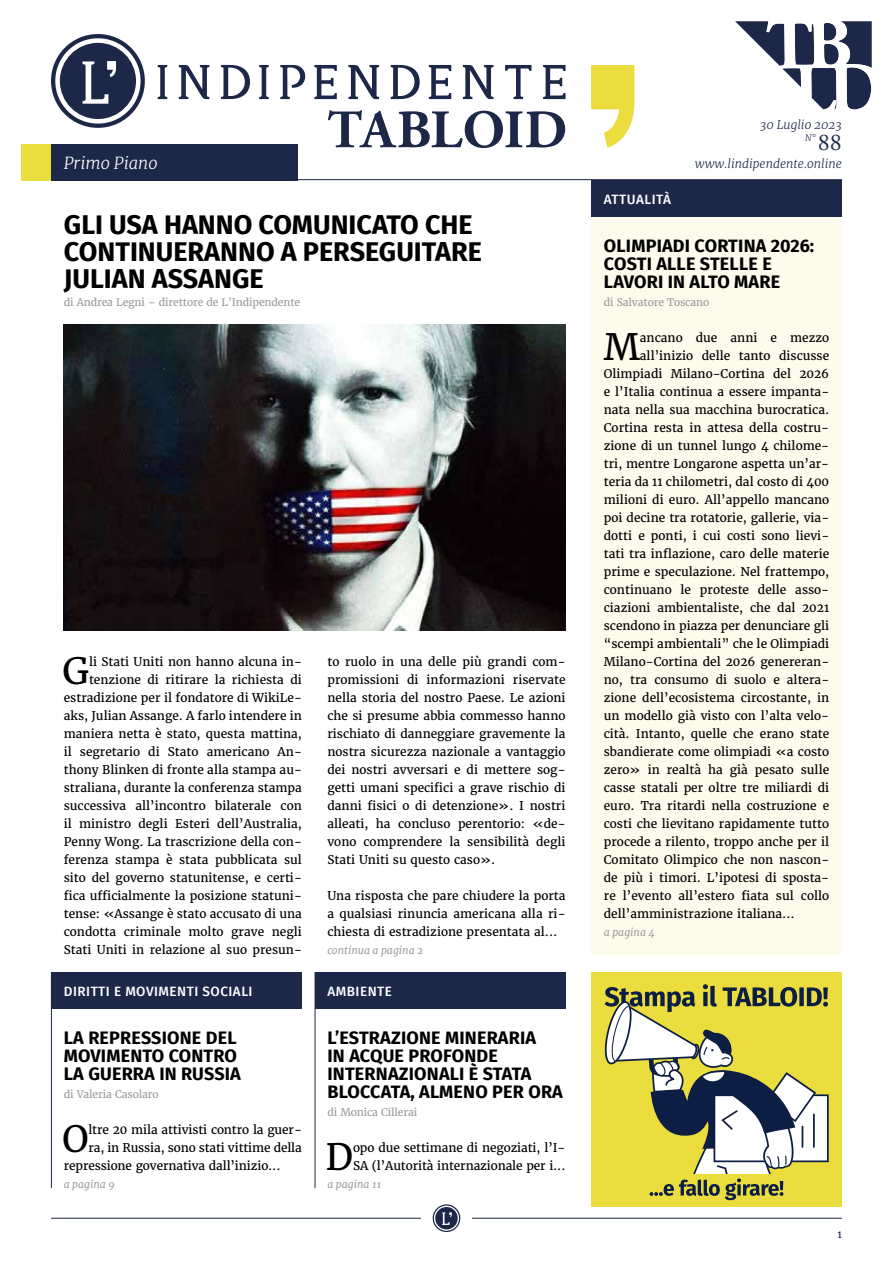
<style>
.page{position:relative;width:893px;height:1263px;background:#fff}
.page>*{position:absolute;margin:0;border:0;box-sizing:border-box;transform-origin:0 0}
.t1{font:700 54px "Adobe Garamond Pro";color:#1d2849}
.t2{font:36.15px "Merriweather";color:#000}
.t3{font:700 27px/27px "Fira Sans";color:#000}
.t4{font:24px "Adobe Garamond Pro";color:#1d2849}
.t5{font:700 18px/18px "Fira Sans";letter-spacing:.01em;color:#000}
.t6{font:italic 300 16.5px "Merriweather";color:#fff}
.t7{font:500 13.5px "Fira Sans";letter-spacing:.035em;color:#fff}
.t8{font:12px/18px "Merriweather";color:#000;text-align:justify}
.t9{font:italic 300 12px "Merriweather";color:#1d2849}
.t10{font:10.5px "Merriweather";letter-spacing:-.015em;color:#9d9d9c}
.t11{font:italic 10.5px "Merriweather";color:#9d9d9c}
.t12{font:10.5px "Merriweather";color:#1d2849}
.t13{font:italic 300 9px "Merriweather";color:#1d2849}
</style>
<div class="page">
<svg style="left:429px;top:65px;width:22px;height:34px"></svg>
<svg style="left:543px;top:65px;width:23px;height:34px"></svg>
<svg style="left:158px;top:65px;width:9px;height:34px"></svg>
<svg style="left:259px;top:65px;width:10px;height:34px"></svg>
<svg style="left:280px;top:65px;width:57px;height:34px"></svg>
<svg style="left:505px;top:65px;width:26px;height:34px"></svg>
<svg style="left:221px;top:65px;width:29px;height:34px"></svg>
<svg style="left:391px;top:65px;width:29px;height:34px"></svg>
<svg style="left:463px;top:65px;width:30px;height:34px"></svg>
<svg style="left:51px;top:34px;width:94px;height:94px"></svg>
<svg style="left:348px;top:65px;width:31px;height:34px"></svg>
<svg style="left:179px;top:65px;width:30px;height:34px"></svg>
<svg style="left:591px;top:65px;width:43px;height:83px"></svg>
<svg style="left:735px;top:21px;width:137px;height:89px"></svg>
<hr style="left:51px;top:179px;width:791px;height:1px;background:#1d2849">
<hr style="left:51px;top:1218px;width:370px;height:1px;background:#1d2849">
<hr style="left:472px;top:1218px;width:370px;height:1px;background:#1d2849">
<svg style="left:433px;top:1204px;width:27px;height:28px"></svg>
<div style="left:591px;top:180px;width:251px;height:774px;background:#fdfbec"></div>
<div style="left:51px;top:144px;width:247px;height:36px;background:#1d2849"></div>
<div style="left:21px;top:144px;width:30px;height:36px;background:#ebdd3e"></div>
<div style="left:591px;top:972px;width:251px;height:234px;background:#ebdd3e"></div>
<svg style="left:604px;top:984px;width:224px;height:216px"></svg>
<div style="left:591px;top:180px;width:251px;height:36px;background:#1d2849"></div>
<div style="left:315px;top:972px;width:250px;height:36px;background:#1d2849"></div>
<hr style="left:315px;top:972px;width:1px;height:216px;background:#1d2849">
<div style="left:51px;top:972px;width:251px;height:36px;background:#1d2849"></div>
<hr style="left:51px;top:972px;width:1px;height:216px;background:#1d2849">
<img style="left:64px;top:324px;width:502px;height:306px">
<h3 class="t6" style="left:64px;top:152px;width:95px">Primo Piano</h3>
<h1 class="t1" style="left:327px;top:99px;width:241px">TABLOID</h1>
<h3 class="t3" style="left:64px;top:209px;width:419px">GLI USA HANNO COMUNICATO CHE<br>CONTINUERANNO A PERSEGUITARE<br>JULIAN ASSANGE</h3>
<p class="t10" style="left:64px;top:296px;width:238px">di Andrea Legni – direttore de L’Indipendente</p>
<p class="t8" style="left:64px;top:653px;width:240px;text-align:right">li Stati Uniti non hanno alcuna in&shy;tenzione di ritirare la richiesta di estradizione per il fondatore di WikiLe&shy;aks, Julian Assange. A farlo intendere in maniera netta è stato, questa mattina, il segretario di Stato americano An&shy;thony Blinken di fronte alla stampa au&shy;straliana, durante la conferenza stampa successiva all’incontro bilaterale con il ministro degli Esteri dell’Australia, Penny Wong. La trascrizione della con&shy;ferenza stampa è stata pubblicata sul sito del governo statunitense, e certi&shy;fica ufficialmente la posizione statuni&shy;tense: «Assange è stato accusato di una condotta criminale molto grave negli Stati Uniti in relazione al suo presun-</p>
<p class="t8" style="left:327px;top:653px;width:240px">to ruolo in una delle più grandi com&shy;promissioni di informazioni riservate nella storia del nostro Paese. Le azioni che si presume abbia commesso hanno rischiato di danneggiare gravemente la nostra sicurezza nazionale a vantaggio dei nostri avversari e di mettere sog&shy;getti umani specifici a grave rischio di danni fisici o di detenzione». I nostri alleati, ha concluso perentorio: «de&shy;vono comprendere la sensibilità degli Stati Uniti su questo caso».</p>
<h2 class="t2" style="left:62px;top:648px;width:28px">G</h2>
<p class="t8" style="left:327px;top:887px;width:240px">Una risposta che pare chiudere la porta a qualsiasi rinuncia americana alla ri&shy;chiesta di estradizione presentata al...</p>
<p class="t11" style="left:327px;top:944px;width:97px">continua a pagina 2</p>
<p class="t7" style="left:327px;top:981px;width:66px">AMBIENTE</p>
<h3 class="t5" style="left:327px;top:1027px;width:237px">L’ESTRAZIONE MINERARIA<br>IN ACQUE PROFONDE<br>INTERNAZIONALI È STATA<br>BLOCCATA, ALMENO PER ORA</h3>
<p class="t10" style="left:327px;top:1106px;width:91px">di Monica Cillerai</p>
<h2 class="t2" style="left:326px;top:1134px;width:29px">D</h2>
<p class="t8" style="left:353px;top:1139px;width:214px">opo due settimane di negoziati, l’I-<br>SA (l’Autorità internazionale per i...</p>
<p class="t11" style="left:327px;top:1178px;width:56px">a pagina 11</p>
<p class="t7" style="left:64px;top:981px;width:190px">DIRITTI E MOVIMENTI SOCIALI</p>
<h3 class="t5" style="left:64px;top:1027px;width:179px">LA REPRESSIONE DEL<br>MOVIMENTO CONTRO<br>LA GUERRA IN RUSSIA</h3>
<p class="t10" style="left:64px;top:1088px;width:96px">di Valeria Casolaro</p>
<h2 class="t2" style="left:63px;top:1116px;width:28px">O</h2>
<p class="t8" style="left:88px;top:1121px;width:215px">ltre 20 mila attivisti contro la guer-</p>
<p class="t8" style="left:88px;top:1139px;width:215px">ra, in Russia, sono stati vittime della</p>
<p class="t8" style="left:64px;top:1157px;width:218px">repressione governativa dall’inizio...</p>
<p class="t11" style="left:64px;top:1178px;width:53px">a pagina 9</p>
<p class="t9" style="left:760px;top:118px;width:83px">30 Luglio 2023</p>
<p class="t13" style="left:805px;top:132px;width:12px">N°</p>
<h3 class="t4" style="left:818px;top:128px;width:25px">88</h3>
<p class="t7" style="left:604px;top:189px;width:68px">ATTUALITÀ</p>
<p class="t9" style="left:695px;top:156px;width:149px">www.lindipendente.online</p>
<h3 class="t5" style="left:604px;top:235px;width:212px">OLIMPIADI CORTINA 2026:<br>COSTI ALLE STELLE E<br>LAVORI IN ALTO MARE</h3>
<p class="t10" style="left:604px;top:296px;width:107px">di Salvatore Toscano</p>
<h2 class="t2" style="left:604px;top:324px;width:38px">M</h2>
<p class="t8" style="left:640px;top:329px;width:191px">ancano due anni e mezzo</p>
<p class="t8" style="left:640px;top:347px;width:191px">all’inizio delle tanto discusse</p>
<p class="t8" style="left:604px;top:365px;width:227px">Olimpiadi Milano-Cortina del 2026</p>
<p class="t8" style="left:604px;top:383px;width:227px">e l’Italia continua a essere impanta-</p>
<p class="t8" style="left:604px;top:401px;width:227px">nata nella sua macchina burocratica.</p>
<p class="t8" style="left:604px;top:419px;width:227px">Cortina resta in attesa della costru-</p>
<p class="t8" style="left:604px;top:437px;width:227px">zione di un tunnel lungo 4 chilome-</p>
<p class="t8" style="left:604px;top:455px;width:227px">tri, mentre Longarone aspetta un’ar-</p>
<p class="t8" style="left:604px;top:473px;width:227px">teria da 11 chilometri, dal costo di 400</p>
<p class="t8" style="left:604px;top:491px;width:227px">milioni di euro. All’appello mancano</p>
<p class="t8" style="left:604px;top:509px;width:227px">poi decine tra rotatorie, gallerie, via-</p>
<p class="t8" style="left:604px;top:527px;width:227px">dotti e ponti, i cui costi sono lievi-</p>
<p class="t8" style="left:604px;top:545px;width:227px">tati tra inflazione, caro delle materie</p>
<p class="t8" style="left:604px;top:563px;width:227px">prime e speculazione. Nel frattempo,</p>
<p class="t8" style="left:604px;top:581px;width:227px">continuano le proteste delle asso-</p>
<p class="t8" style="left:604px;top:599px;width:227px">ciazioni ambientaliste, che dal 2021</p>
<p class="t8" style="left:604px;top:617px;width:227px">scendono in piazza per denunciare gli</p>
<p class="t8" style="left:604px;top:635px;width:227px">“scempi ambientali” che le Olimpiadi</p>
<p class="t8" style="left:604px;top:653px;width:227px">Milano-Cortina del 2026 genereran-</p>
<p class="t8" style="left:604px;top:671px;width:227px">no, tra consumo di suolo e altera-</p>
<p class="t8" style="left:604px;top:689px;width:227px">zione dell’ecosistema circostante, in</p>
<p class="t8" style="left:604px;top:707px;width:227px">un modello già visto con l’alta velo-</p>
<p class="t8" style="left:604px;top:725px;width:227px">cità. Intanto, quelle che erano state</p>
<p class="t8" style="left:604px;top:743px;width:227px">sbandierate come olimpiadi «a costo</p>
<p class="t8" style="left:604px;top:761px;width:227px">zero» in realtà ha già pesato sulle</p>
<p class="t8" style="left:604px;top:779px;width:227px">casse statali per oltre tre miliardi di</p>
<p class="t8" style="left:604px;top:797px;width:227px">euro. Tra ritardi nella costruzione e</p>
<p class="t8" style="left:604px;top:815px;width:227px">costi che lievitano rapidamente tutto</p>
<p class="t8" style="left:604px;top:833px;width:227px">procede a rilento, troppo anche per il</p>
<p class="t8" style="left:604px;top:851px;width:227px">Comitato Olimpico che non nascon-</p>
<p class="t8" style="left:604px;top:869px;width:227px">de più i timori. L’ipotesi di sposta-</p>
<p class="t8" style="left:604px;top:887px;width:227px">re l’evento all’estero fiata sul collo</p>
<p class="t8" style="left:604px;top:905px;width:192px">dell’amministrazione italiana...</p>
<p class="t11" style="left:604px;top:926px;width:53px">a pagina 4</p>
<p class="t12" style="left:837px;top:1227px;width:6px">1</p>
</div>
